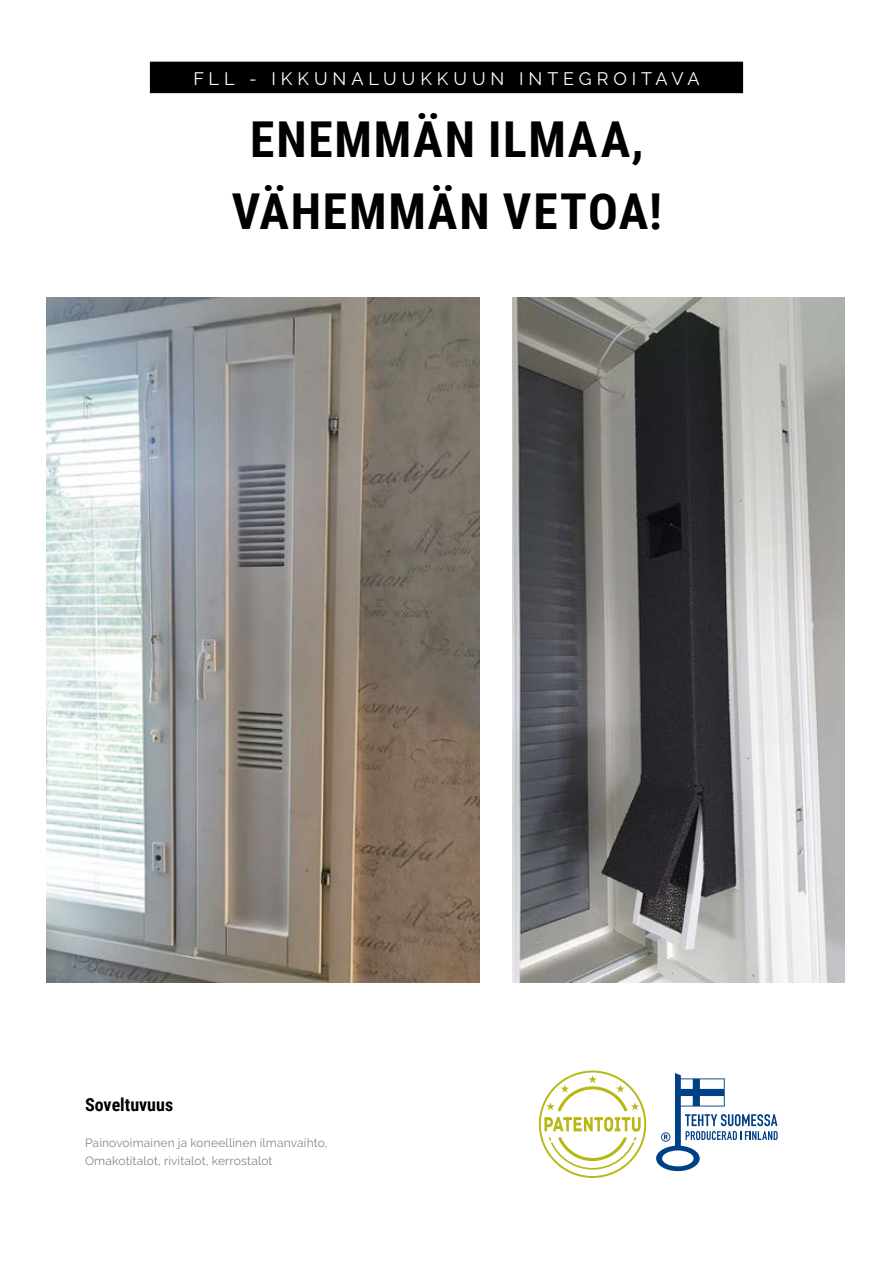
<style>
.page{position:relative;width:893px;height:1263px;background:#fff}
.page>*{position:absolute;margin:0;border:0;box-sizing:border-box;transform-origin:0 0}
.t1{font:700 49.5px/72px "Roboto Condensed";letter-spacing:.035em;color:#000;text-align:center}
.t2{font:18px "Raleway";letter-spacing:.275em;color:#fff}
.t3{font:700 18px "Roboto Condensed";color:#000}
.t4{font:12px/18px "Raleway";letter-spacing:.01em;color:#878787}
</style>
<div class="page">
<div style="left:150px;top:62px;width:593px;height:31px;background:#000"></div>
<svg style="left:656px;top:1073px;width:122px;height:98px"></svg>
<svg style="left:539px;top:1070px;width:107px;height:108px"></svg>
<img style="left:46px;top:298px;width:433px;height:685px">
<img style="left:513px;top:298px;width:331px;height:685px">
<h2 class="t2" style="left:193px;top:68px;width:508px">FLL - IKKUNALUUKKUUN INTEGROITAVA</h2>
<h1 class="t1" style="left:232px;top:102px;width:432px">ENEMMÄN ILMAA,<br>VÄHEMMÄN VETOA!</h1>
<h2 class="t3" style="left:85px;top:1092px;width:90px">Soveltuvuus</h2>
<p class="t4" style="left:85px;top:1134px;width:244px">Painovoimainen ja koneellinen ilmanvaihto,<br>Omakotitalot, rivitalot, kerrostalot</p>
</div>
